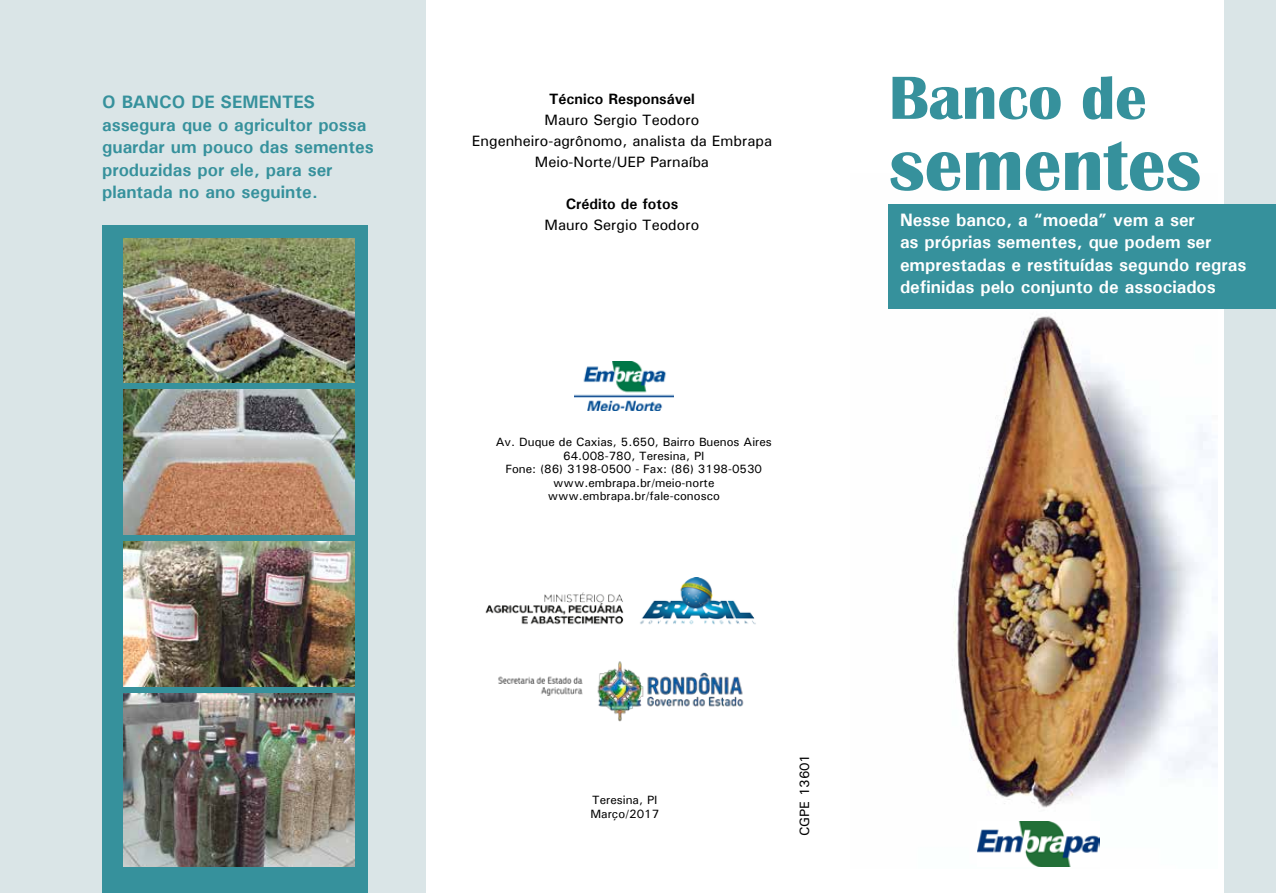
<style>
.page{position:relative;width:1276px;height:893px;background:#fff}
.page>*{position:absolute;margin:0;border:0;box-sizing:border-box;transform-origin:0 0}
.t1{font:700 75px "Britannic";color:#36919c}
.t2{font:700 63px "Britannic";color:#36919c}
.t3{font:700 18px/22.5px "Univers";color:#fff}
.t4{font:700 18px/22.5px "Univers";color:#36919c}
.t5{font:500 15px/21px "Univers";color:#000;text-align:center}
.t6{font:700 15px "Univers";color:#000}
.t7{font:500 13.5px "Univers";color:#000}
.t8{font:500 12px/13.5px "Univers";color:#000;text-align:center}
</style>
<div class="page">
<div style="left:0;top:0;width:425px;height:893px;background:#dae5e7"></div>
<div style="left:1225px;top:0;width:51px;height:893px;background:#dae5e7"></div>
<img style="left:888px;top:204px;width:329px;height:663px">
<img style="left:977px;top:822px;width:122px;height:44px">
<div style="left:889px;top:204px;width:387px;height:105px;background:#36919c"></div>
<div style="left:102px;top:225px;width:265px;height:668px;background:#36919c"></div>
<img style="left:123px;top:238px;width:231px;height:145px">
<img style="left:123px;top:390px;width:231px;height:144px">
<img style="left:123px;top:541px;width:231px;height:145px">
<img style="left:123px;top:693px;width:231px;height:173px">
<img style="left:575px;top:361px;width:99px;height:50px">
<img style="left:498px;top:661px;width:246px;height:61px">
<img style="left:485px;top:577px;width:271px;height:48px">
<h3 class="t4" style="left:102px;top:90px;width:273px">O BANCO DE SEMENTES assegura que o agricultor possa guardar um pouco das sementes produzidas por ele, para ser plantada no ano seguinte.</h3>
<p class="t6" style="left:549px;top:90px;width:147px">Técnico Responsável</p>
<p class="t5" style="left:472px;top:109px;width:302px">Mauro Sergio Teodoro<br>Engenheiro-agrônomo, analista da Embrapa<br>Meio-Norte/UEP Parnaíba</p>
<p class="t6" style="left:566px;top:195px;width:114px">Crédito de fotos</p>
<p class="t5" style="left:544px;top:214px;width:156px">Mauro Sergio Teodoro</p>
<p class="t8" style="left:496px;top:435px;width:278px">Av. Duque de Caxias, 5.650, Bairro Buenos Aires 64.008-780, Teresina, PI<br>Fone: (86) 3198-0500 - Fax: (86) 3198-0530 www.embrapa.br/meio-norte www.embrapa.br/fale-conosco</p>
<h2 class="t2" style="left:889px;top:62px;width:259px">Banco de</h2>
<h1 class="t1" style="left:889px;top:123px;width:314px">sementes</h1>
<h3 class="t3" style="left:900px;top:208px;width:348px">Nesse banco, a “moeda” vem a ser<br>as próprias sementes, que podem ser emprestadas e restituídas segundo regras definidas pelo conjunto de associados</h3>
<p class="t8" style="left:590px;top:792px;width:70px;line-height:14.4px;text-align:left">Teresina, PI<br>Março/2017</p>
<p class="t7" style="left:795px;top:836px;width:83px;rotate:-90deg">CGPE 13601</p>
</div>
